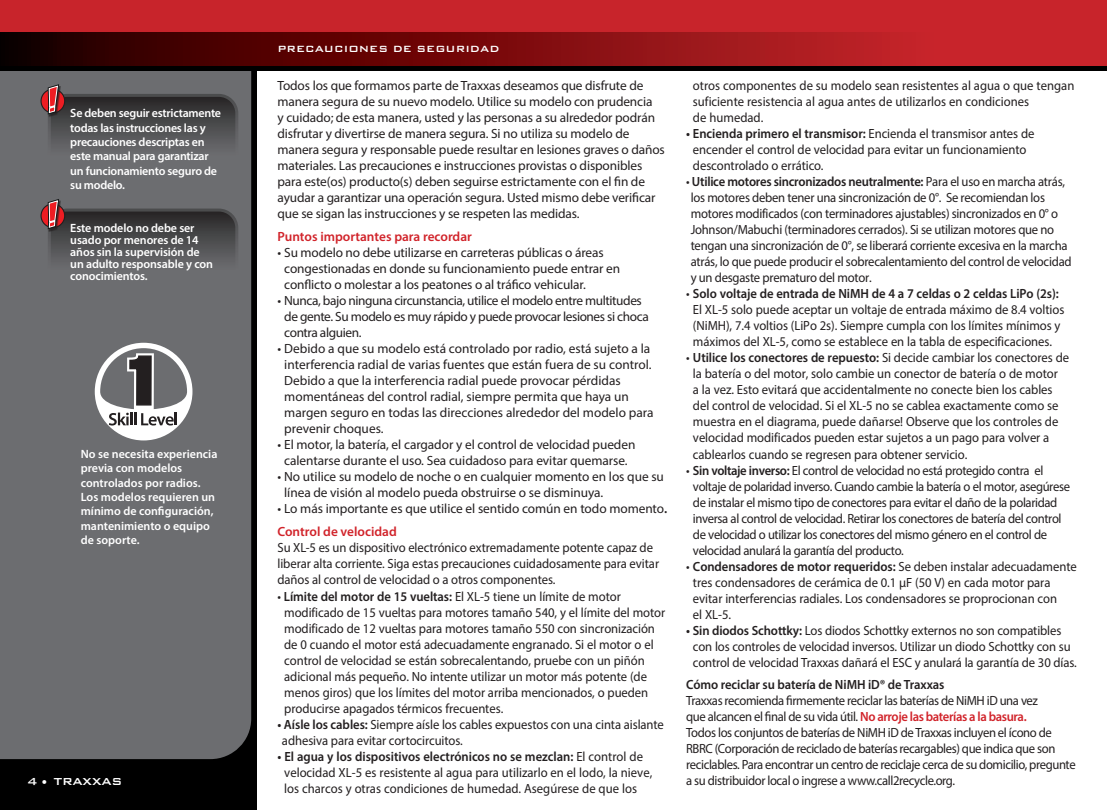
<style>
.page{position:relative;width:1107px;height:810px;background:#fff}
.page>*{position:absolute;margin:0;border:0;box-sizing:border-box;transform-origin:0 0}
.t1{font:500 13.5px "Bank Gothic BT";letter-spacing:-.02em;color:#fff}
.t2{font:13.35px/16px "Myriad Pro";letter-spacing:-.005em;color:#231f20;scale:.95 1}
.t3{font:13.35px/16px "Myriad Pro";letter-spacing:-.005em;color:#231f20}
.t4{font:13.35px/16px "Myriad Pro";letter-spacing:-.03em;color:#231f20;scale:.95 1}
.t5{font:13.35px/16px "Myriad Pro";letter-spacing:-.03em;color:#231f20}
.t6{font:600 13.35px "Myriad Pro";color:#d1232a}
.t7{font:600 13.35px "Myriad Pro";letter-spacing:-.005em;color:#231f20;scale:.95 1}
.t8{font:600 12px/14.4px "Myriad Pro";letter-spacing:-.01em;color:#fff}
.t9{font:500 12px "Bank Gothic BT";color:#fff}
.s1{font-weight:600}
.s2{font-weight:600;color:#d1232a}
</style>
<div class="page">
<div style="left:0;top:13px;width:256px;height:797px;background:#000"></div>
<div style="left:0;top:71px;width:251px;height:688px;background:#6c6d70"></div>
<div style="left:0;top:0;width:1107px;height:70px;background:#000"></div>
<div style="left:0;top:0;width:1107px;height:51px;background:#c8242b"></div>
<svg style="left:0;top:32px;width:1107px;height:34px;background:#7f0f12"></svg>
<div style="left:48px;top:94px;width:190px;height:84px;border:3px solid #fff;border-radius:18px"></div>
<svg style="left:41px;top:89px;width:24px;height:24px"></svg>
<div style="left:40px;top:89px;width:25px;height:24px;border:1px solid #231f20;border-radius:50%"></div>
<svg style="left:46px;top:82px;width:191px;height:94px;background:#595759"></svg>
<div style="left:48px;top:209px;width:190px;height:84px;border:3px solid #fff;border-radius:18px"></div>
<svg style="left:41px;top:204px;width:24px;height:24px"></svg>
<div style="left:40px;top:203px;width:25px;height:25px;border:1px solid #231f20;border-radius:50%"></div>
<svg style="left:46px;top:197px;width:191px;height:94px;background:#595759"></svg>
<svg style="left:95px;top:343px;width:97px;height:97px;background:#959596"></svg>
<p class="t8" style="left:70px;top:106px;width:152px">Se deben seguir estrictamente todas las instrucciones las y precauciones descriptas en este manual para garantizar un funcionamiento seguro de su modelo.</p>
<p class="t8" style="left:70px;top:221px;width:144px;line-height:12px">Este modelo no debe ser usado por menores de 14 años sin la supervisión de un adulto responsable y con conocimientos.</p>
<p class="t8" style="left:81px;top:446px;width:138px">No se necesita experiencia previa con modelos controlados por radios.<br>Los modelos requieren un mínimo de configuración, mantenimiento o equipo de soporte.</p>
<p class="t1" style="left:27px;top:774px;width:97px">4 • TRAXXAS</p>
<p class="t9" style="left:278px;top:43px;width:224px">PRECAUCIONES DE SEGURIDAD</p>
<p class="t3" style="left:278px;top:78px;width:389px">Todos los que formamos parte de Traxxas deseamos que disfrute de manera segura de su nuevo modelo. Utilice su modelo con prudencia<br>y cuidado; de esta manera, usted y las personas a su alrededor podrán disfrutar y divertirse de manera segura. Si no utiliza su modelo de manera segura y responsable puede resultar en lesiones graves o daños materiales. Las precauciones e instrucciones provistas o disponibles para este(os) producto(s) deben seguirse estrictamente con el fin de ayudar a garantizar una operación segura. Usted mismo debe verificar que se sigan las instrucciones y se respeten las medidas.</p>
<p class="t6" style="left:278px;top:228px;width:196px">Puntos importantes para recordar</p>
<p class="t3" style="left:284px;top:244px;width:337px;text-indent:-7px">• Su modelo no debe utilizarse en carreteras públicas o áreas congestionadas en donde su funcionamiento puede entrar en conflicto o molestar a los peatones o al tráfico vehicular.</p>
<p class="t5" style="left:284px;top:292px;width:366px;text-indent:-7px">• Nunca, bajo ninguna circunstancia, utilice el modelo entre multitudes de gente. Su modelo es muy rápido y puede provocar lesiones si choca contra alguien.</p>
<p class="t3" style="left:284px;top:340px;width:371px;text-indent:-7px">• Debido a que su modelo está controlado por radio, está sujeto a la interferencia radial de varias fuentes que están fuera de su control.<br>Debido a que la interferencia radial puede provocar pérdidas momentáneas del control radial, siempre permita que haya un margen seguro en todas las direcciones alrededor del modelo para prevenir choques.</p>
<p class="t3" style="left:278px;top:437px;width:359px;text-align:center">• El motor, la batería, el cargador y el control de velocidad pueden calentarse durante el uso. Sea cuidadoso para evitar quemarse.</p>
<p class="t3" style="left:284px;top:469px;width:381px;text-indent:-7px">• No utilice su modelo de noche o en cualquier momento en los que su línea de visión al modelo pueda obstruirse o se disminuya.</p>
<p class="t3" style="left:278px;top:501px;width:391px">• Lo más importante es que utilice el sentido común en todo momento<span class="s1">.</span></p>
<p class="t6" style="left:278px;top:523px;width:121px">Control de velocidad</p>
<p class="t2" style="left:278px;top:539px;width:403px">Su XL-5 es un dispositivo electrónico extremadamente potente capaz de liberar alta corriente. Siga estas precauciones cuidadosamente para evitar daños al control de velocidad o a otros componentes.</p>
<p class="t2" style="left:284px;top:588px;width:403px;text-indent:-7px">• <span class="s1">Límite del motor de 15 vueltas:</span> El XL-5 tiene un límite de motor modificado de 15 vueltas para motores tamaño 540, y el límite del motor modificado de 12 vueltas para motores tamaño 550 con sincronización de 0 cuando el motor está adecuadamente engranado. Si el motor o el control de velocidad se están sobrecalentando, pruebe con un piñón adicional más pequeño. No intente utilizar un motor más potente (de menos giros) que los límites del motor arriba mencionados, o pueden producirse apagados térmicos frecuentes.</p>
<p class="t2" style="left:282px;top:717px;width:404px;text-indent:-4px"><span class="s1">• Aísle los cables:</span> Siempre aísle los cables expuestos con una cinta aislante adhesiva para evitar cortocircuitos.</p>
<p class="t2" style="left:284px;top:749px;width:389px;text-indent:-7px"><span class="s1">• El agua y los dispositivos electrónicos no se mezclan:</span> El control de velocidad XL-5 es resistente al agua para utilizarlo en el lodo, la nieve, los charcos y otras condiciones de humedad. Asegúrese de que los</p>
<p class="t2" style="left:693px;top:78px;width:403px">otros componentes de su modelo sean resistentes al agua o que tengan suficiente resistencia al agua antes de utilizarlos en condiciones<br>de humedad.</p>
<p class="t2" style="left:693px;top:126px;width:361px;text-indent:-7px"><span class="s1">• Encienda primero el transmisor:</span> Encienda el transmisor antes de encender el control de velocidad para evitar un funcionamiento descontrolado o errático.</p>
<p class="t2" style="left:691px;top:174px;width:403px;text-indent:-4px">• <span class="s1">Utilice motores sincronizados neutralmente:</span> Para el uso en marcha atrás, los motores deben tener una sincronización de 0°. Se recomiendan los motores modificados (con terminadores ajustables) sincronizados en 0° o Johnson/Mabuchi (terminadores cerrados). Si se utilizan motores que no tengan una sincronización de 0°, se liberará corriente excesiva en la marcha atrás, lo que puede producir el sobrecalentamiento del control de velocidad y un desgaste prematuro del motor.</p>
<p class="t2" style="left:686px;top:286px;width:400px;text-align:center">• <span class="s1">Solo voltaje de entrada de NiMH de 4 a 7 celdas o 2 celdas LiPo (2s):<br></span>El XL-5 solo puede aceptar un voltaje de entrada máximo de 8.4 voltios (NiMH), 7.4 voltios (LiPo 2s). Siempre cumpla con los límites mínimos y máximos del XL-5, como se establece en la tabla de especificaciones.</p>
<p class="t2" style="left:693px;top:350px;width:397px;text-indent:-7px">• <span class="s1">Utilice los conectores de repuesto:</span> Si decide cambiar los conectores de la batería o del motor, solo cambie un conector de batería o de motor<br>a la vez. Esto evitará que accidentalmente no conecte bien los cables del control de velocidad. Si el XL-5 no se cablea exactamente como se muestra en el diagrama, puede dañarse! Observe que los controles de velocidad modificados pueden estar sujetos a un pago para volver a cablearlos cuando se regresen para obtener servicio.</p>
<p class="t4" style="left:693px;top:462px;width:398px;text-indent:-7px">• <span class="s1">Sin voltaje inverso:</span> El control de velocidad no está protegido contra el voltaje de polaridad inverso. Cuando cambie la batería o el motor, asegúrese de instalar el mismo tipo de conectores para evitar el daño de la polaridad inversa al control de velocidad. Retirar los conectores de batería del control de velocidad o utilizar los conectores del mismo género en el control de velocidad anulará la garantía del producto.</p>
<p class="t2" style="left:693px;top:558px;width:406px;text-indent:-7px">• <span class="s1">Condensadores de motor requeridos:</span> Se deben instalar adecuadamente tres condensadores de cerámica de 0.1 µF (50 V) en cada motor para evitar interferencias radiales. Los condensadores se proprocionan con<br>el XL-5.</p>
<p class="t2" style="left:693px;top:622px;width:406px;text-indent:-7px"><span class="s1">• Sin diodos Schottky:</span> Los diodos Schottky externos no son compatibles con los controles de velocidad inversos. Utilizar un diodo Schottky con su control de velocidad Traxxas dañará el ESC y anulará la garantía de 30 días.</p>
<p class="t7" style="left:686px;top:676px;width:273px">Cómo reciclar su batería de NiMH iD® de Traxxas</p>
<p class="t4" style="left:686px;top:693px;width:412px">Traxxas recomienda firmemente reciclar las baterías de NiMH iD una vez<br>que alcancen el final de su vida útil. <span class="s2">No arroje las baterías a la basura.<br></span>Todos los conjuntos de baterías de NiMH iD de Traxxas incluyen el ícono de RBRC (Corporación de reciclado de baterías recargables) que indica que son reciclables. Para encontrar un centro de reciclaje cerca de su domicilio, pregunte a su distribuidor local o ingrese a www.call2recycle.org.</p>
</div>
